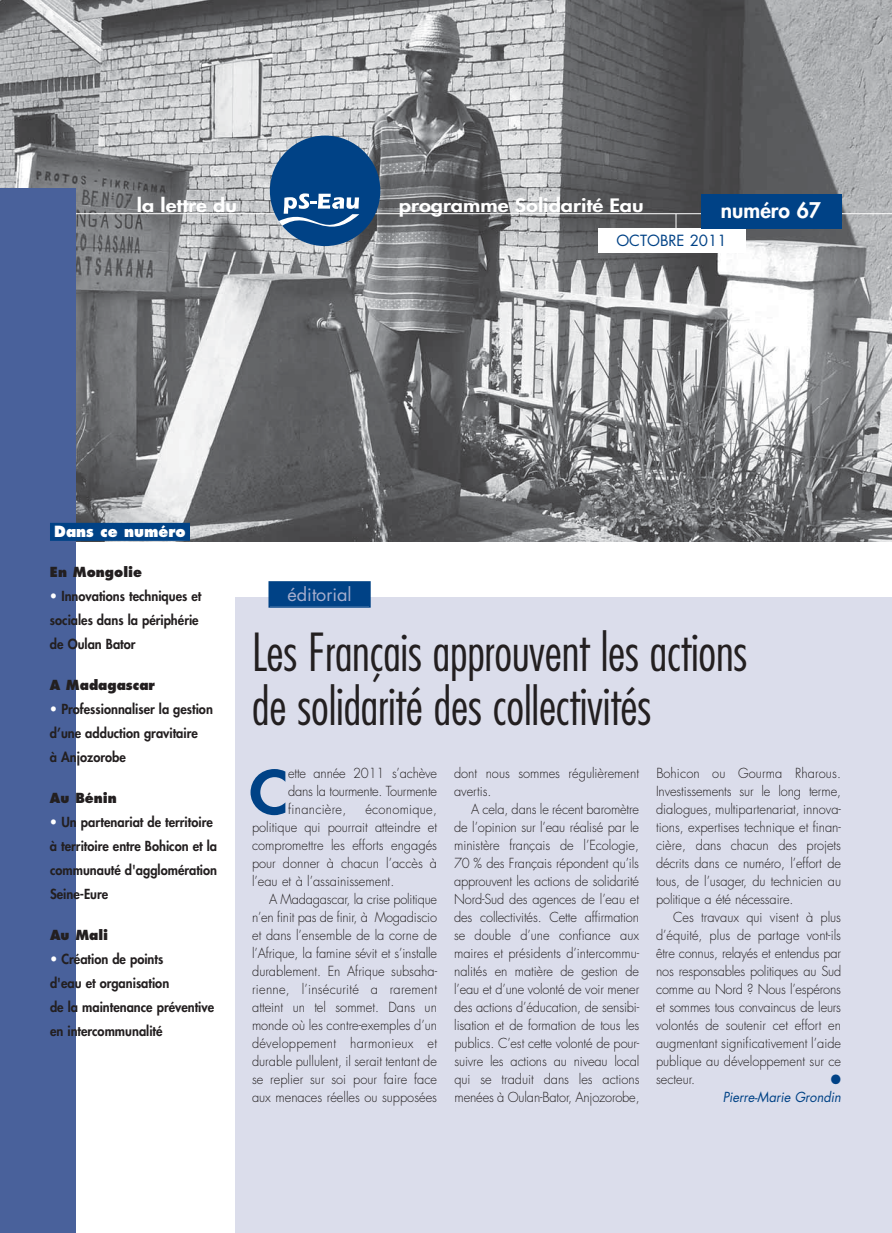
<style>
.page{position:relative;width:892px;height:1233px;background:#fff}
.page>*{position:absolute;margin:0;border:0;box-sizing:border-box;transform-origin:0 0}
.t1{font:800 58.05px "Futura";color:#004286;scale:1.11 1}
.t2{font:300 condensed 51px/54px "Futura";letter-spacing:-.005em;color:#231f20}
.t3{font:800 21px "Futura";color:#fff}
.t4{font:800 18px "Futura";color:#fff;scale:1.2 1}
.t5{font:18px "Futura";color:#a7aece}
.t6{font:800 15px "Futura";color:#fff;scale:.95 1}
.t7{font:15px "Futura";color:#004286}
.t8{font:300 13.5px/18px "Futura";color:#231f20;text-align:justify;scale:.95 1}
.t9{font:800 13.5px/24px "Futura";color:#231f20;scale:.95 1}
.t10{font:800 13.5px "Futura";color:#231f20;scale:.95 1}
.t11{font:italic 13.5px "Futura";color:#004286;scale:.95 1}
.t12{font:13.5px "Zapf Dingbats";color:#004286;scale:.95 1}
.s1{color:#fff}
</style>
<div class="page">
<img style="left:0;top:0;width:892px;height:541px">
<div style="left:235px;top:597px;width:657px;height:635px;background:#dbddeb"></div>
<div style="left:270px;top:582px;width:99px;height:24px;background:#004286"></div>
<div style="left:268px;top:581px;width:103px;height:26px;border:2px solid #004286"></div>
<svg style="left:676px;top:214px;width:1px;height:14px"></svg>
<hr style="left:0;top:213px;width:892px;height:1px;background:#fff">
<div style="left:0;top:188px;width:75px;height:1044px;background:#49619b"></div>
<div style="left:50px;top:522px;width:140px;height:18px;background:#004286"></div>
<div style="left:597px;top:228px;width:148px;height:25px;background:#fff"></div>
<div style="left:701px;top:194px;width:140px;height:34px;background:#004286"></div>
<div style="left:270px;top:135px;width:110px;height:111px;background:#004286;border-radius:50%"></div>
<svg style="left:279px;top:193px;width:80px;height:52px"></svg>
<h3 class="t4" style="left:137px;top:196px;width:85px">la lettre du</h3>
<h3 class="t4" style="left:399px;top:197px;width:206px">programme Solidarité Eau</h3>
<p class="t7" style="left:616px;top:234px;width:112px">OCTOBRE 2011</p>
<h3 class="t3" style="left:721px;top:201px;width:102px">numéro 67</h3>
<p class="t6" style="left:54px;top:524px;width:140px">Dans ce numéro</p>
<p class="t10" style="left:50px;top:566px;width:98px">En Mongolie</p>
<p class="t9" style="left:50px;top:585px;width:161px"><span class="s1">•</span> Innovations techniques et sociales dans la périphérie de Oulan Bator</p>
<p class="t10" style="left:50px;top:679px;width:112px">A Madagascar</p>
<p class="t9" style="left:50px;top:698px;width:173px"><span class="s1">•</span> Professionnaliser la gestion d’une adduction gravitaire<br>à Anjozorobe</p>
<p class="t10" style="left:50px;top:792px;width:72px">Au Bénin</p>
<p class="t9" style="left:50px;top:811px;width:177px"><span class="s1">•</span> Un partenariat de territoire à territoire entre Bohicon et la communauté d'agglomération<br>Seine-Eure</p>
<p class="t10" style="left:50px;top:928px;width:63px">Au Mali</p>
<p class="t9" style="left:50px;top:947px;width:174px"><span class="s1">•</span> Création de points<br>d'eau et organisation<br>de la maintenance préventive en intercommunalité</p>
<h3 class="t5" style="left:288px;top:586px;width:66px">éditorial</h3>
<h2 class="t2" style="left:252px;top:628px;width:497px">Les Français approuvent les actions de solidarité des collectivités</h2>
<h1 class="t1" style="left:249px;top:764px;width:36px">C</h1>
<p class="t8" style="left:288px;top:765px;width:158px">ette année 2011 s’achève dans la tourmente. Tourmente financière,</p>
<p class="t8" style="left:252px;top:801px;width:196px;text-indent:113px">économique, politique qui pourrait atteindre et compromettre les efforts engagés pour donner à chacun l’accès à l’eau et à l’assainissement.</p>
<p class="t8" style="left:252px;top:891px;width:196px;text-indent:17px">A Madagascar, la crise politique n’en finit pas de finir, à Mogadiscio et dans l’ensemble de la corne de l’Afrique, la famine sévit et s’installe durablement. En Afrique subsaha&shy;rienne, l’insécurité a rarement atteint un tel sommet. Dans un monde où les contre-exemples d’un développement harmonieux et durable pullulent, il serait tentant de se replier sur soi pour faire face aux menaces réelles ou supposées</p>
<p class="t8" style="left:454px;top:765px;width:196px">dont nous sommes régulièrement avertis.</p>
<p class="t8" style="left:454px;top:801px;width:197px;text-indent:17px">A cela, dans le récent baromètre de l’opinion sur l’eau réalisé par le ministère français de l’Ecologie, 70 % des Français répondent qu’ils approuvent les actions de solidarité Nord-Sud des agences de l’eau et des collectivités. Cette affirmation se double d’une confiance aux maires et présidents d’intercommu&shy;nalités en matière de gestion de l’eau et d’une volonté de voir mener des actions d’éducation, de sensibi&shy;lisation et de formation de tous les publics. C’est cette volonté de pour&shy;suivre les actions au niveau local qui se traduit dans les actions menées à Oulan-Bator, Anjozorobe,</p>
<p class="t8" style="left:656px;top:765px;width:196px">Bohicon ou Gourma Rharous.<br>Investissements sur le long terme, dialogues, multipartenariat, innova&shy;tions, expertises technique et finan&shy;cière, dans chacun des projets décrits dans ce numéro, l’effort de tous, de l’usager, du technicien au politique a été nécessaire.</p>
<p class="t8" style="left:656px;top:909px;width:196px;text-indent:17px">Ces travaux qui visent à plus d’équité, plus de partage vont-ils être connus, relayés et entendus par nos responsables politiques au Sud comme au Nord ? Nous l’espérons et sommes tous convaincus de leurs volontés de soutenir cet effort en augmentant significativement l’aide publique au développement sur ce secteur.</p>
<p class="t12" style="left:831px;top:1072px;width:12px">●</p>
<p class="t11" style="left:723px;top:1090px;width:126px">Pierre-Marie Grondin</p>
</div>
